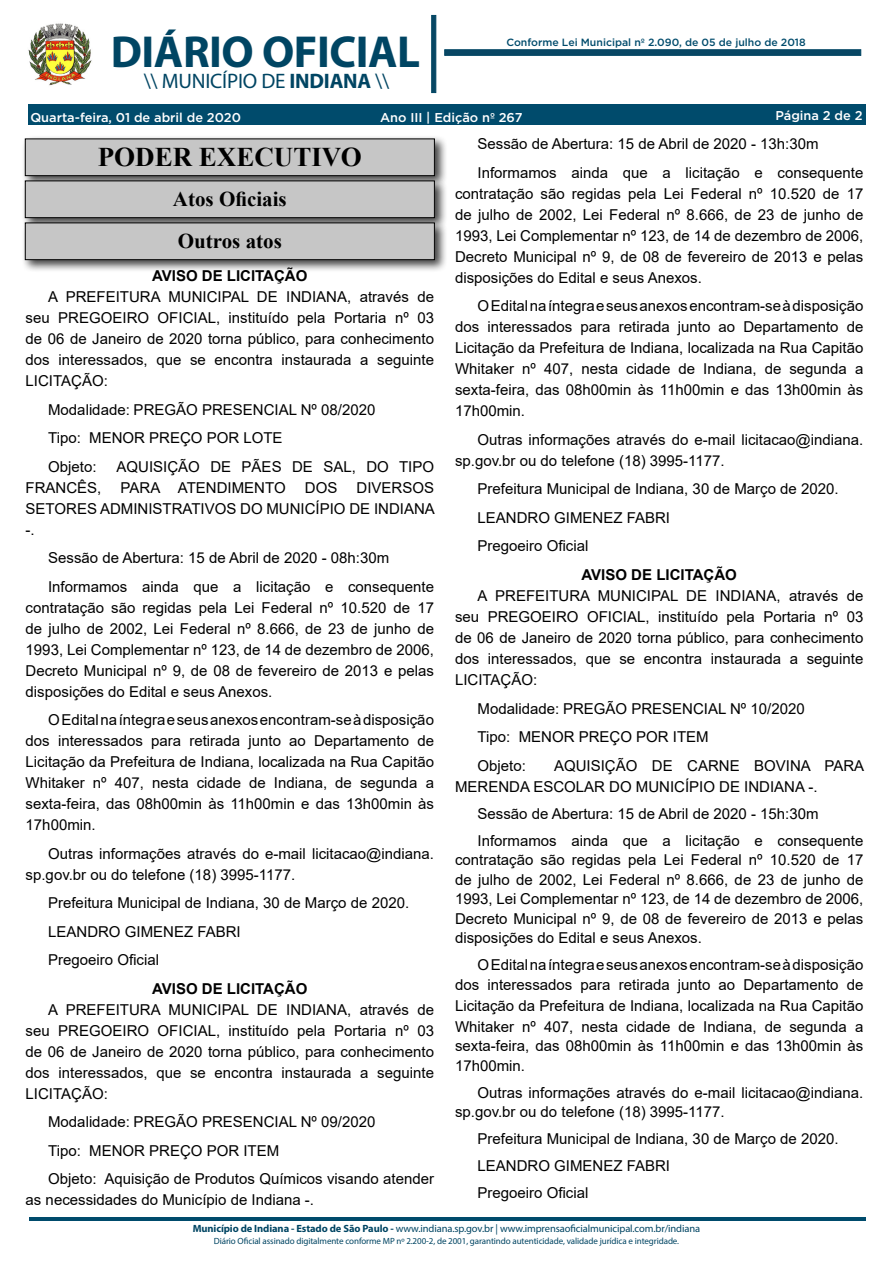
<style>
.page{position:relative;width:893px;height:1263px;background:#fff}
.page>*{position:absolute;margin:0;border:0;box-sizing:border-box;transform-origin:0 0}
.t1{font:700 45px "Myriad Pro";letter-spacing:-.01em;color:#004563}
.t2{font:700 27px "Times New Roman";color:#000}
.t3{font:21px "Myriad Pro";letter-spacing:-.01em;color:#004563}
.t4{font:700 21px "Times New Roman";color:#000}
._2_-_Corpo{font:15px/21px "Arial";color:#000;text-align:justify}
._1_-_Cabeçalho{font:700 15px "Arial";color:#000}
.t5{font:500 12.75px "Gotham";color:#fff}
.t6{font:10.5px "Myriad Pro";letter-spacing:-.01em;color:#004563}
.t7{font:500 10.5px "Gotham";color:#004b6c}
.t8{font:9px "Myriad Pro";letter-spacing:-.01em;color:#004563}
.s1{font-weight:700}
</style>
<div class="page">
<div style="left:28px;top:104px;width:837px;height:21px;background:#004b6c"></div>
<img style="left:28px;top:23px;width:64px;height:63px">
<svg style="left:431px;top:15px;width:5px;height:78px"></svg>
<svg style="left:444px;top:50px;width:417px;height:6px;background:#094965"></svg>
<hr style="left:29px;top:1218px;width:836px;height:3px;background:#004b6c">
<div style="left:21px;top:135px;width:426px;height:54px;background:#000;opacity:.75"></div>
<div style="left:25px;top:139px;width:409px;height:37px;background:#c6c6c6"></div>
<div style="left:25px;top:139px;width:410px;height:37px;border:1px solid #000"></div>
<div style="left:21px;top:177px;width:426px;height:54px;background:#000;opacity:.75"></div>
<div style="left:25px;top:181px;width:409px;height:37px;background:#c6c6c6"></div>
<div style="left:25px;top:181px;width:410px;height:37px;border:1px solid #000"></div>
<div style="left:21px;top:219px;width:426px;height:54px;background:#000;opacity:.75"></div>
<div style="left:25px;top:223px;width:409px;height:37px;background:#c6c6c6"></div>
<div style="left:25px;top:223px;width:410px;height:37px;border:1px solid #000"></div>
<h1 class="t1" style="left:111px;top:23px;width:311px">DIÁRIO OFICIAL</h1>
<h3 class="t3" style="left:144px;top:68px;width:247px">\\ MUNICÍPIO DE <span class="s1">INDIANA</span> \\</h3>
<p class="t7" style="left:506px;top:35px;width:301px">Conforme Lei Municipal nº 2.090, de 05 de julho de 2018</p>
<p class="t5" style="left:30px;top:109px;width:212px">Quarta-feira, 01 de abril de 2020</p>
<p class="t5" style="left:380px;top:109px;width:144px">Ano III | Edição nº 267</p>
<p class="t5" style="left:775px;top:107px;width:89px">Página 2 de 2</p>
<p class="t2" style="left:98px;top:138px;width:266px">PODER EXECUTIVO</p>
<p class="t4" style="left:173px;top:184px;width:115px">Atos Oficiais</p>
<p class="t4" style="left:178px;top:226px;width:106px">Outros atos</p>
<p class="_1_-_Cabeçalho" style="left:152px;top:265px;width:157px">AVISO DE LICITAÇÃO</p>
<p class="_2_-_Corpo" style="left:26px;top:286px;width:410px;text-indent:23px">A PREFEITURA MUNICIPAL DE INDIANA, através de seu PREGOEIRO OFICIAL, instituído pela Portaria nº 03 de 06 de Janeiro de 2020 torna público, para conhecimento dos interessados, que se encontra instaurada a seguinte LICITAÇÃO:</p>
<p class="_2_-_Corpo" style="left:48px;top:399px;width:329px">Modalidade: PREGÃO PRESENCIAL Nº 08/2020</p>
<p class="_2_-_Corpo" style="left:48px;top:427px;width:236px">Tipo: MENOR PREÇO POR LOTE</p>
<p class="_2_-_Corpo" style="left:48px;top:456px;width:50px">Objeto:</p>
<p class="_2_-_Corpo" style="left:117px;top:456px;width:319px">AQUISIÇÃO DE PÃES DE SAL, DO TIPO</p>
<p class="_2_-_Corpo" style="left:26px;top:477px;width:77px">FRANCÊS,</p>
<p class="_2_-_Corpo" style="left:121px;top:477px;width:167px">PARA ATENDIMENTO</p>
<p class="_2_-_Corpo" style="left:305px;top:477px;width:34px">DOS</p>
<p class="_2_-_Corpo" style="left:477px;top:134px;width:343px">Sessão de Abertura: 15 de Abril de 2020 - 13h:30m</p>
<p class="_2_-_Corpo" style="left:455px;top:162px;width:410px;text-indent:22px">Informamos ainda que a licitação e consequente contratação são regidas pela Lei Federal nº 10.520 de 17 de julho de 2002, Lei Federal nº 8.666, de 23 de junho de 1993, Lei Complementar nº 123, de 14 de dezembro de 2006, Decreto Municipal nº 9, de 08 de fevereiro de 2013 e pelas disposições do Edital e seus Anexos.</p>
<p class="_2_-_Corpo" style="left:455px;top:296px;width:410px;text-indent:22px">O Edital na íntegra e seus anexos encontram-se à disposição dos interessados para retirada junto ao Departamento de Licitação da Prefeitura de Indiana, localizada na Rua Capitão Whitaker nº 407, nesta cidade de Indiana, de segunda a sexta-feira, das 08h00min às 11h00min e das 13h00min às 17h00min.</p>
<p class="_2_-_Corpo" style="left:455px;top:429px;width:410px;text-indent:22px">Outras informações através do e-mail licitacao@indiana. sp.gov.br ou do telefone (18) 3995-1177.</p>
<p class="_2_-_Corpo" style="left:477px;top:479px;width:363px">Prefeitura Municipal de Indiana, 30 de Março de 2020.</p>
<p class="_2_-_Corpo" style="left:477px;top:507px;width:194px">LEANDRO GIMENEZ FABRI</p>
<p class="_2_-_Corpo" style="left:477px;top:536px;width:112px">Pregoeiro Oficial</p>
<p class="_1_-_Cabeçalho" style="left:582px;top:564px;width:157px">AVISO DE LICITAÇÃO</p>
<p class="_2_-_Corpo" style="left:455px;top:585px;width:410px;text-indent:22px">A PREFEITURA MUNICIPAL DE INDIANA, através de seu PREGOEIRO OFICIAL, instituído pela Portaria nº 03 de 06 de Janeiro de 2020 torna público, para conhecimento dos interessados, que se encontra instaurada a seguinte LICITAÇÃO:</p>
<p class="_2_-_Corpo" style="left:477px;top:698px;width:329px">Modalidade: PREGÃO PRESENCIAL Nº 10/2020</p>
<p class="_2_-_Corpo" style="left:477px;top:726px;width:233px">Tipo: MENOR PREÇO POR ITEM</p>
<p class="_2_-_Corpo" style="left:477px;top:755px;width:50px">Objeto:</p>
<p class="_2_-_Corpo" style="left:26px;top:477px;width:411px;text-indent:331px">DIVERSOS SETORES ADMINISTRATIVOS DO MUNICÍPIO DE INDIANA -.</p>
<p class="_2_-_Corpo" style="left:48px;top:547px;width:343px">Sessão de Abertura: 15 de Abril de 2020 - 08h:30m</p>
<p class="_2_-_Corpo" style="left:26px;top:576px;width:410px;text-indent:23px">Informamos ainda que a licitação e consequente contratação são regidas pela Lei Federal nº 10.520 de 17 de julho de 2002, Lei Federal nº 8.666, de 23 de junho de 1993, Lei Complementar nº 123, de 14 de dezembro de 2006, Decreto Municipal nº 9, de 08 de fevereiro de 2013 e pelas disposições do Edital e seus Anexos.</p>
<p class="_2_-_Corpo" style="left:26px;top:709px;width:410px;text-indent:23px">O Edital na íntegra e seus anexos encontram-se à disposição dos interessados para retirada junto ao Departamento de Licitação da Prefeitura de Indiana, localizada na Rua Capitão Whitaker nº 407, nesta cidade de Indiana, de segunda a sexta-feira, das 08h00min às 11h00min e das 13h00min às 17h00min.</p>
<p class="_2_-_Corpo" style="left:26px;top:843px;width:410px;text-indent:23px">Outras informações através do e-mail licitacao@indiana. sp.gov.br ou do telefone (18) 3995-1177.</p>
<p class="_2_-_Corpo" style="left:48px;top:892px;width:363px">Prefeitura Municipal de Indiana, 30 de Março de 2020.</p>
<p class="_2_-_Corpo" style="left:48px;top:921px;width:194px">LEANDRO GIMENEZ FABRI</p>
<p class="_2_-_Corpo" style="left:48px;top:949px;width:112px">Pregoeiro Oficial</p>
<p class="_1_-_Cabeçalho" style="left:152px;top:978px;width:157px">AVISO DE LICITAÇÃO</p>
<p class="_2_-_Corpo" style="left:26px;top:999px;width:410px;text-indent:23px">A PREFEITURA MUNICIPAL DE INDIANA, através de seu PREGOEIRO OFICIAL, instituído pela Portaria nº 03 de 06 de Janeiro de 2020 torna público, para conhecimento dos interessados, que se encontra instaurada a seguinte LICITAÇÃO:</p>
<p class="_2_-_Corpo" style="left:48px;top:1111px;width:329px">Modalidade: PREGÃO PRESENCIAL Nº 09/2020</p>
<p class="_2_-_Corpo" style="left:48px;top:1140px;width:233px">Tipo: MENOR PREÇO POR ITEM</p>
<p class="_2_-_Corpo" style="left:26px;top:1168px;width:410px;text-indent:23px">Objeto: Aquisição de Produtos Químicos visando atender as necessidades do Município de Indiana -.</p>
<p class="_2_-_Corpo" style="left:455px;top:755px;width:411px;text-indent:99px">AQUISIÇÃO DE CARNE BOVINA PARA<br>MERENDA ESCOLAR DO MUNICÍPIO DE INDIANA -.</p>
<p class="_2_-_Corpo" style="left:477px;top:803px;width:343px">Sessão de Abertura: 15 de Abril de 2020 - 15h:30m</p>
<p class="_2_-_Corpo" style="left:455px;top:830px;width:410px;line-height:19.5px;text-indent:22px">Informamos ainda que a licitação e consequente contratação são regidas pela Lei Federal nº 10.520 de 17 de julho de 2002, Lei Federal nº 8.666, de 23 de junho de 1993, Lei Complementar nº 123, de 14 de dezembro de 2006, Decreto Municipal nº 9, de 08 de fevereiro de 2013 e pelas disposições do Edital e seus Anexos.</p>
<p class="_2_-_Corpo" style="left:455px;top:955px;width:410px;line-height:19.5px;text-align:right">O Edital na íntegra e seus anexos encontram-se à disposição dos interessados para retirada junto ao Departamento de</p>
<p class="_2_-_Corpo" style="left:455px;top:995px;width:410px">Licitação da Prefeitura de Indiana, localizada na Rua Capitão<br>Whitaker nº 407, nesta cidade de Indiana, de segunda a</p>
<p class="_2_-_Corpo" style="left:455px;top:1036px;width:410px;line-height:19.5px">sexta-feira, das 08h00min às 11h00min e das 13h00min às<br>17h00min.</p>
<p class="_2_-_Corpo" style="left:455px;top:1082px;width:410px;line-height:19.5px;text-indent:22px">Outras informações através do e-mail licitacao@indiana. sp.gov.br ou do telefone (18) 3995-1177.</p>
<p class="_2_-_Corpo" style="left:477px;top:1128px;width:363px">Prefeitura Municipal de Indiana, 30 de Março de 2020.</p>
<p class="_2_-_Corpo" style="left:477px;top:1155px;width:194px">LEANDRO GIMENEZ FABRI</p>
<p class="_2_-_Corpo" style="left:477px;top:1182px;width:112px">Pregoeiro Oficial</p>
<p class="t6" style="left:193px;top:1222px;width:509px"><span class="s1">Município de Indiana - Estado de São Paulo -</span> www.indiana.sp.gov.br | www.imprensaoficialmunicipal.com.br/indiana</p>
<p class="t8" style="left:214px;top:1236px;width:467px">Diário Oficial assinado digitalmente conforme MP nº 2.200-2, de 2001, garantindo autenticidade, validade jurídica e integridade.</p>
</div>
